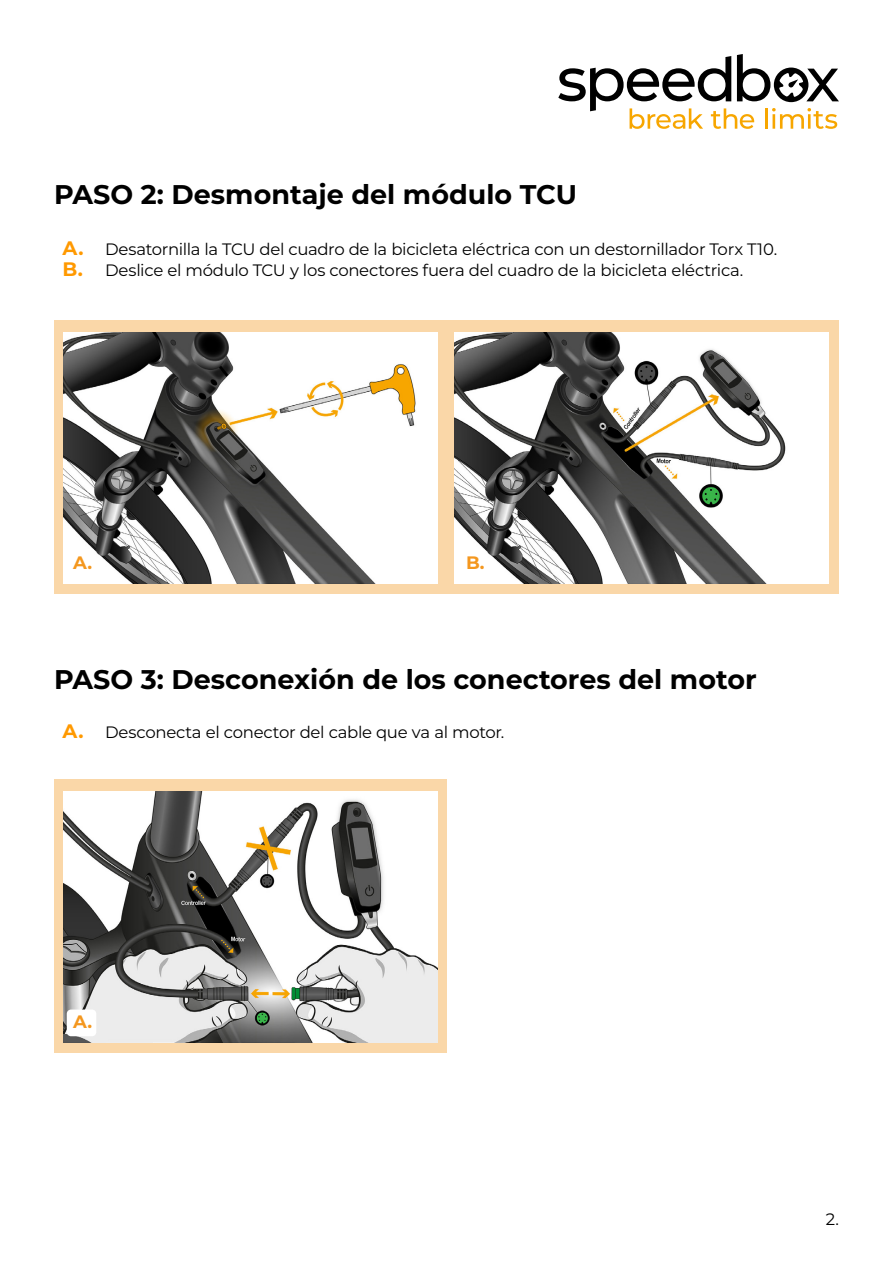
<style>
.page{position:relative;width:893px;height:1263px;background:#fff}
.page>*{position:absolute;margin:0;border:0;box-sizing:border-box;transform-origin:0 0}
.t1{font:700 27px "Montserrat";color:#000}
.t2{font:700 18px "Montserrat";color:#f4971e}
.t3{font:16.5px "Montserrat";letter-spacing:-.02em;color:#000}
.s1{font-weight:700;font-size:19.5px;color:#f90}
</style>
<div class="page">
<svg style="left:558px;top:54px;width:281px;height:75px"></svg>
<div style="left:54px;top:320px;width:785px;height:274px;background:#fad7a8"></div>
<div style="left:54px;top:779px;width:392px;height:273px;background:#fad7a8"></div>
<img style="left:63px;top:333px;width:375px;height:251px">
<img style="left:63px;top:792px;width:375px;height:250px">
<img style="left:454px;top:332px;width:374px;height:251px">
<div style="left:67px;top:1009px;width:29px;height:27px;background:#fff;border-radius:4px"></div>
<p class="t1" style="left:54px;top:175px;width:525px">PASO 2: Desmontaje del módulo TCU</p>
<p class="t3" style="left:63px;top:238px;width:716px"><span class="s1">A.</span> Desatornilla la TCU del cuadro de la bicicleta eléctrica con un destornillador Torx T10.</p>
<p class="t3" style="left:63px;top:259px;width:682px"><span class="s1">B.</span> Deslice el módulo TCU y los conectores fuera del cuadro de la bicicleta eléctrica.</p>
<p class="t2" style="left:73px;top:550px;width:21px">A.</p>
<p class="t2" style="left:466px;top:550px;width:20px">B.</p>
<p class="t1" style="left:54px;top:660px;width:704px">PASO 3: Desconexión de los conectores del motor</p>
<p class="t3" style="left:63px;top:721px;width:443px"><span class="s1">A.</span> Desconecta el conector del cable que va al motor.</p>
<p class="t2" style="left:73px;top:1009px;width:21px">A.</p>
<p class="t3" style="left:826px;top:1207px;width:15px">2.</p>
</div>
